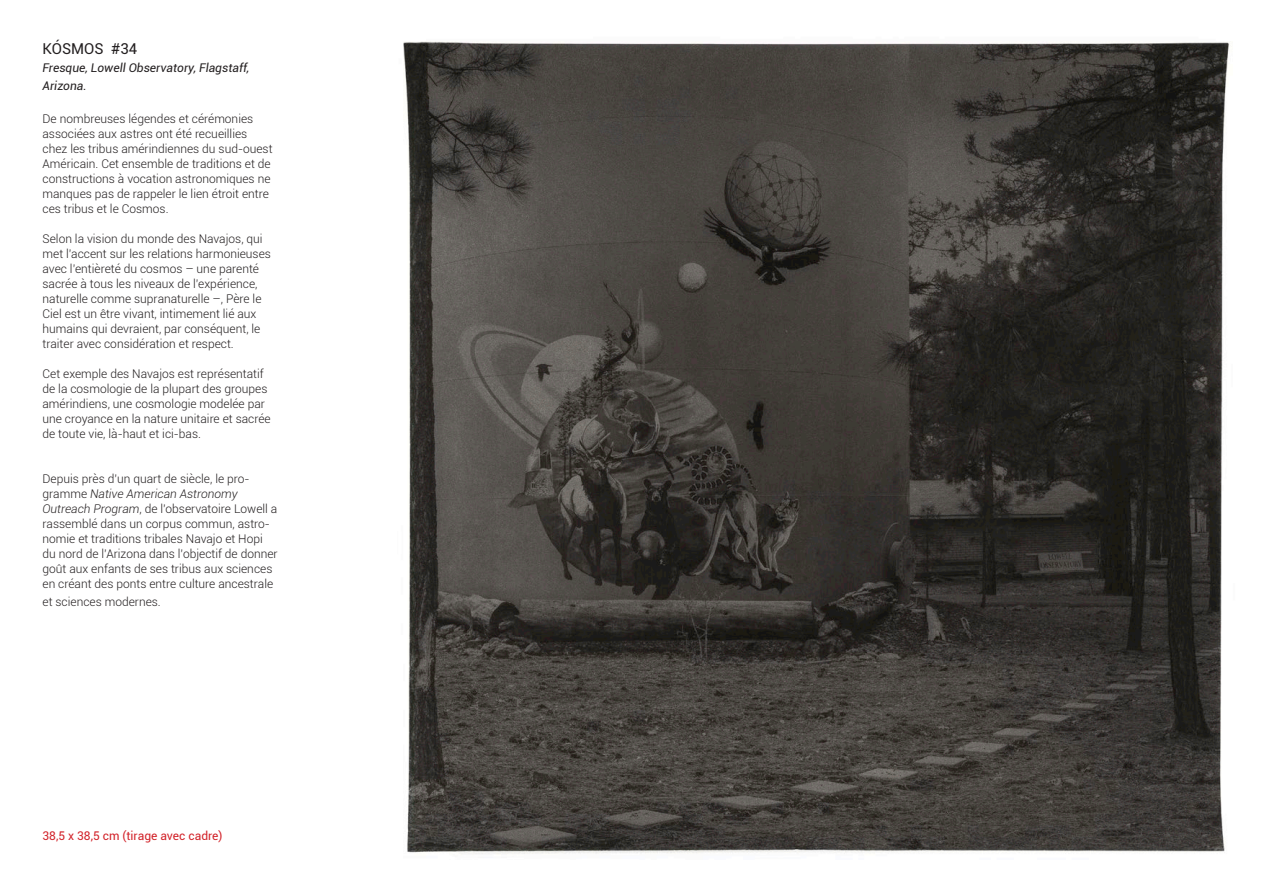
<style>
.page{position:relative;width:1263px;height:893px;background:#fff}
.page>*{position:absolute;margin:0;border:0;box-sizing:border-box;transform-origin:0 0}
.t1{font:15px "Roboto";color:#231f20}
.t2{font:300 12px/15px "Roboto";color:#231f20}
.t3{font:italic 12px/18px "Roboto";color:#231f20}
.t4{font:12px "Roboto";color:#d2232a}
.s1{font-style:italic}
</style>
<div class="page">
<img style="left:403px;top:41px;width:827px;height:814px">
<p class="t1" style="left:43px;top:38px;width:96px">KÓSMOS #34</p>
<p class="t3" style="left:43px;top:58px;width:208px">Fresque, Lowell Observatory, Flagstaff,<br>Arizona.</p>
<p class="t2" style="left:43px;top:111px;width:232px">De nombreuses légendes et cérémonies associées aux astres ont été recueillies chez les tribus amérindiennes du sud-ouest Américain. Cet ensemble de traditions et de constructions à vocation astronomiques ne manques pas de rappeler le lien étroit entre ces tribus et le Cosmos.</p>
<p class="t2" style="left:43px;top:231px;width:230px">Selon la vision du monde des Navajos, qui met l’accent sur les relations harmonieuses avec l’entièreté du cosmos – une parenté sacrée à tous les niveaux de l’expérience, naturelle comme supranaturelle –, Père le Ciel est un être vivant, intimement lié aux humains qui devraient, par conséquent, le traiter avec considération et respect.</p>
<p class="t2" style="left:43px;top:366px;width:230px">Cet exemple des Navajos est représentatif de la cosmologie de la plupart des groupes amérindiens, une cosmologie modelée par une croyance en la nature unitaire et sacrée de toute vie, là-haut et ici-bas.</p>
<p class="t2" style="left:43px;top:471px;width:237px">Depuis près d’un quart de siècle, le pro&shy;gramme <span class="s1">Native American Astronomy Outreach Program</span>, de l’observatoire Lowell a rassemblé dans un corpus commun, astro&shy;nomie et traditions tribales Navajo et Hopi du nord de l’Arizona dans l’objectif de donner goût aux enfants de ses tribus aux sciences en créant des ponts entre culture ancestrale</p>
<p class="t2" style="left:43px;top:594px;width:120px">et sciences modernes.</p>
<p class="t4" style="left:43px;top:827px;width:182px">38,5 x 38,5 cm (tirage avec cadre)</p>
</div>
